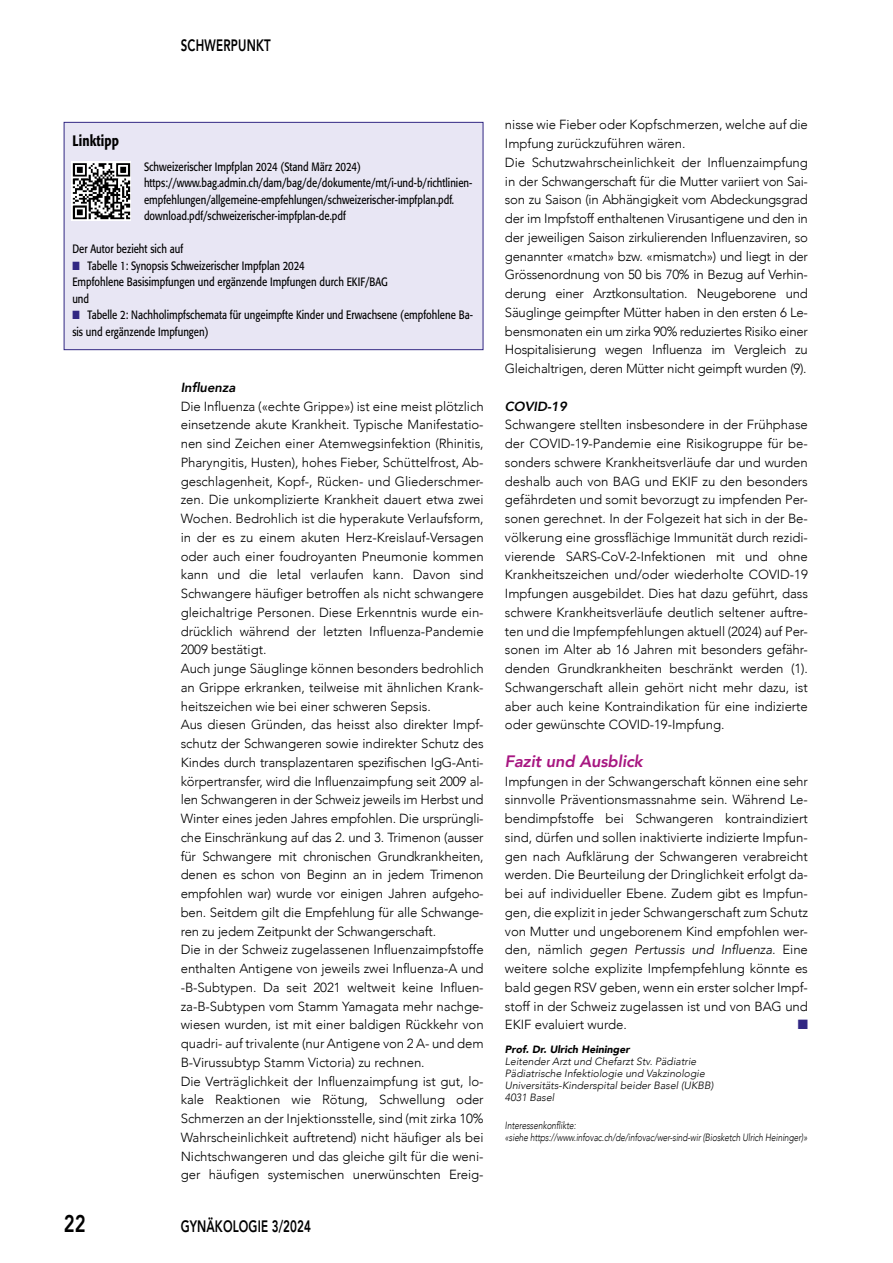
<style>
.page{position:relative;width:893px;height:1263px;background:#fff}
.page>*{position:absolute;margin:0;border:0;box-sizing:border-box;transform-origin:0 0}
.t1{font:800 24px "Avenir";color:#000;scale:.77 1}
.t2{font:800 16.5px "Avenir";letter-spacing:.01em;color:#000;scale:.7 1}
.t3{font:italic 800 16.5px "Avenir";letter-spacing:-.01em;color:#a71681}
.t4{font:500 15px "Formata";letter-spacing:.01em;color:#000;scale:.8 1}
.t5{font:13.5px "Zapf Dingbats";color:#312783}
.t6{font:300 13.2px/18.8px "Avenir";letter-spacing:-.005em;color:#000}
.t7{font:italic 800 13.2px "Avenir";letter-spacing:-.005em;color:#000}
.t8{font:12px/16.5px "Formata";color:#000;scale:.8 1}
.t9{font:italic 300 10.5px/12px "Avenir";color:#000}
.t10{font:italic 300 10.5px/12px "Avenir";color:#000;scale:.8 1}
.t11{font:italic 900 10.5px "Avenir";color:#000}
.s1{color:#312783}
.s2{font-style:italic}
</style>
<div class="page">
<div style="left:64px;top:122px;width:419px;height:228px;background:#e8e6f4;border:1px solid #312783"></div>
<img style="left:72px;top:161px;width:59px;height:60px">
<p class="t2" style="left:181px;top:32px;width:130px">SCHWERPUNKT</p>
<p class="t4" style="left:72px;top:131px;width:60px">Linktipp</p>
<p class="t8" style="left:144px;top:158px;width:412px">Schweizerischer Impfplan 2024 (Stand März 2024) https://www.bag.admin.ch/dam/bag/de/dokumente/mt/i-und-b/richtlinien&shy;empfehlungen/allgemeine-empfehlungen/schweizerischer-impfplan.pdf. download.pdf/schweizerischer-impfplan-de.pdf</p>
<p class="t8" style="left:72px;top:241px;width:140px">Der Autor bezieht sich auf</p>
<p class="t8" style="left:72px;top:257px;width:396px"><span class="s1">■</span> Tabelle 1: Synopsis Schweizerischer Impfplan 2024<br>Empfohlene Basisimpfungen und ergänzende Impfungen durch EKIF/BAG und</p>
<p class="t8" style="left:72px;top:307px;width:502px"><span class="s1">■</span> Tabelle 2: Nachholimpfschemata für ungeimpfte Kinder und Erwachsene (empfohlene Ba&shy;sis und ergänzende Impfungen)</p>
<p class="t7" style="left:181px;top:379px;width:56px">Influenza</p>
<p class="t6" style="left:181px;top:397px;width:304px">Die Influenza («echte Grippe») ist eine meist plötzlich einsetzende akute Krankheit. Typische Manifestatio&shy;nen sind Zeichen einer Atemwegsinfektion (Rhinitis, Pharyngitis, Husten), hohes Fieber, Schüttelfrost, Ab&shy;geschlagenheit, Kopf-, Rücken- und Gliederschmer&shy;zen. Die unkomplizierte Krankheit dauert etwa zwei Wochen. Bedrohlich ist die hyperakute Verlaufsform, in der es zu einem akuten Herz-Kreislauf-Versagen oder auch einer foudroyanten Pneumonie kommen kann und die letal verlaufen kann. Davon sind Schwangere häufiger betroffen als nicht schwangere gleichaltrige Personen. Diese Erkenntnis wurde ein&shy;drücklich während der letzten Influenza-Pandemie 2009 bestätigt.<br>Auch junge Säuglinge können besonders bedrohlich an Grippe erkranken, teilweise mit ähnlichen Krank&shy;heitszeichen wie bei einer schweren Sepsis.<br>Aus diesen Gründen, das heisst also direkter Impf&shy;schutz der Schwangeren sowie indirekter Schutz des Kindes durch transplazentaren spezifischen IgG-Anti&shy;körpertransfer, wird die Influenzaimpfung seit 2009 al&shy;len Schwangeren in der Schweiz jeweils im Herbst und Winter eines jeden Jahres empfohlen. Die ursprüngli&shy;che Einschränkung auf das 2. und 3. Trimenon (ausser für Schwangere mit chronischen Grundkrankheiten, denen es schon von Beginn an in jedem Trimenon empfohlen war) wurde vor einigen Jahren aufgeho&shy;ben. Seitdem gilt die Empfehlung für alle Schwange&shy;ren zu jedem Zeitpunkt der Schwangerschaft.<br>Die in der Schweiz zugelassenen Influenzaimpfstoffe enthalten Antigene von jeweils zwei Influenza-A und -B-Subtypen. Da seit 2021 weltweit keine Influen&shy;za-B-Subtypen vom Stamm Yamagata mehr nachge&shy;wiesen wurden, ist mit einer baldigen Rückkehr von quadri- auf trivalente (nur Antigene von 2 A- und dem B-Virussubtyp Stamm Victoria) zu rechnen.<br>Die Verträglichkeit der Influenzaimpfung ist gut, lo&shy;kale Reaktionen wie Rötung, Schwellung oder Schmerzen an der Injektionsstelle, sind (mit zirka 10% Wahrscheinlichkeit auftretend) nicht häufiger als bei Nichtschwangeren und das gleiche gilt für die weni&shy;ger häufigen systemischen unerwünschten Ereig-</p>
<h1 class="t1" style="left:64px;top:1205px;width:30px">22</h1>
<p class="t2" style="left:181px;top:1213px;width:188px">GYNÄKOLOGIE 3/2024</p>
<p class="t6" style="left:505px;top:115px;width:304px">nisse wie Fieber oder Kopfschmerzen, welche auf die Impfung zurückzuführen wären.<br>Die Schutzwahrscheinlichkeit der Influenzaimpfung in der Schwangerschaft für die Mutter variiert von Sai&shy;son zu Saison (in Abhängigkeit vom Abdeckungsgrad der im Impfstoff enthaltenen Virusantigene und den in der jeweiligen Saison zirkulierenden Influenzaviren, so genannter «match» bzw. «mismatch») und liegt in der Grössenordnung von 50 bis 70% in Bezug auf Verhin&shy;derung einer Arztkonsultation. Neugeborene und Säuglinge geimpfter Mütter haben in den ersten 6 Le&shy;bensmonaten ein um zirka 90% reduziertes Risiko einer Hospitalisierung wegen Influenza im Vergleich zu Gleichaltrigen, deren Mütter nicht geimpft wurden (9).</p>
<p class="t7" style="left:505px;top:398px;width:63px">COVID-19</p>
<p class="t6" style="left:505px;top:415px;width:304px;text-align:justify">Schwangere stellten insbesondere in der Frühphase der COVID-19-Pandemie eine Risikogruppe für be&shy;sonders schwere Krankheitsverläufe dar und wurden deshalb auch von BAG und EKIF zu den besonders gefährdeten und somit bevorzugt zu impfenden Per&shy;sonen gerechnet. In der Folgezeit hat sich in der Be&shy;völkerung eine grossflächige Immunität durch rezidi&shy;vierende SARS-CoV-2-Infektionen mit und ohne Krankheitszeichen und/oder wiederholte COVID-19<br>Impfungen ausgebildet. Dies hat dazu geführt, dass schwere Krankheitsverläufe deutlich seltener auftre&shy;ten und die Impfempfehlungen aktuell (2024) auf Per&shy;sonen im Alter ab 16 Jahren mit besonders gefähr&shy;denden Grundkrankheiten beschränkt werden (1).<br>Schwangerschaft allein gehört nicht mehr dazu, ist aber auch keine Kontraindikation für eine indizierte oder gewünschte COVID-19-Impfung.</p>
<p class="t3" style="left:505px;top:751px;width:139px">Fazit und Ausblick</p>
<p class="t6" style="left:505px;top:772px;width:304px;text-align:justify">Impfungen in der Schwangerschaft können eine sehr sinnvolle Präventionsmassnahme sein. Während Le&shy;bendimpfstoffe bei Schwangeren kontraindiziert sind, dürfen und sollen inaktivierte indizierte Impfun&shy;gen nach Aufklärung der Schwangeren verabreicht werden. Die Beurteilung der Dringlichkeit erfolgt da&shy;bei auf individueller Ebene. Zudem gibt es Impfun&shy;gen, die explizit in jeder Schwangerschaft zum Schutz von Mutter und ungeborenem Kind empfohlen wer&shy;den, nämlich <span class="s2">gegen Pertussis und Influenza.</span> Eine weitere solche explizite Impfempfehlung könnte es bald gegen RSV geben, wenn ein erster solcher Impf&shy;stoff in der Schweiz zugelassen ist und von BAG und EKIF evaluiert wurde.</p>
<p class="t5" style="left:798px;top:1018px;width:12px">■</p>
<p class="t11" style="left:505px;top:1041px;width:126px">Prof. Dr. Ulrich Heininger</p>
<p class="t9" style="left:505px;top:1056px;width:210px">Leitender Arzt und Chefarzt Stv. Pädiatrie Pädiatrische Infektiologie und Vakzinologie Universitäts-Kinderspital beider Basel (UKBB)<br>4031 Basel</p>
<p class="t10" style="left:505px;top:1119px;width:380px">Interessenkonflikte:<br>«siehe https://www.infovac.ch/de/infovac/wer-sind-wir (Biosketch Ulrich Heininger)»</p>
</div>
